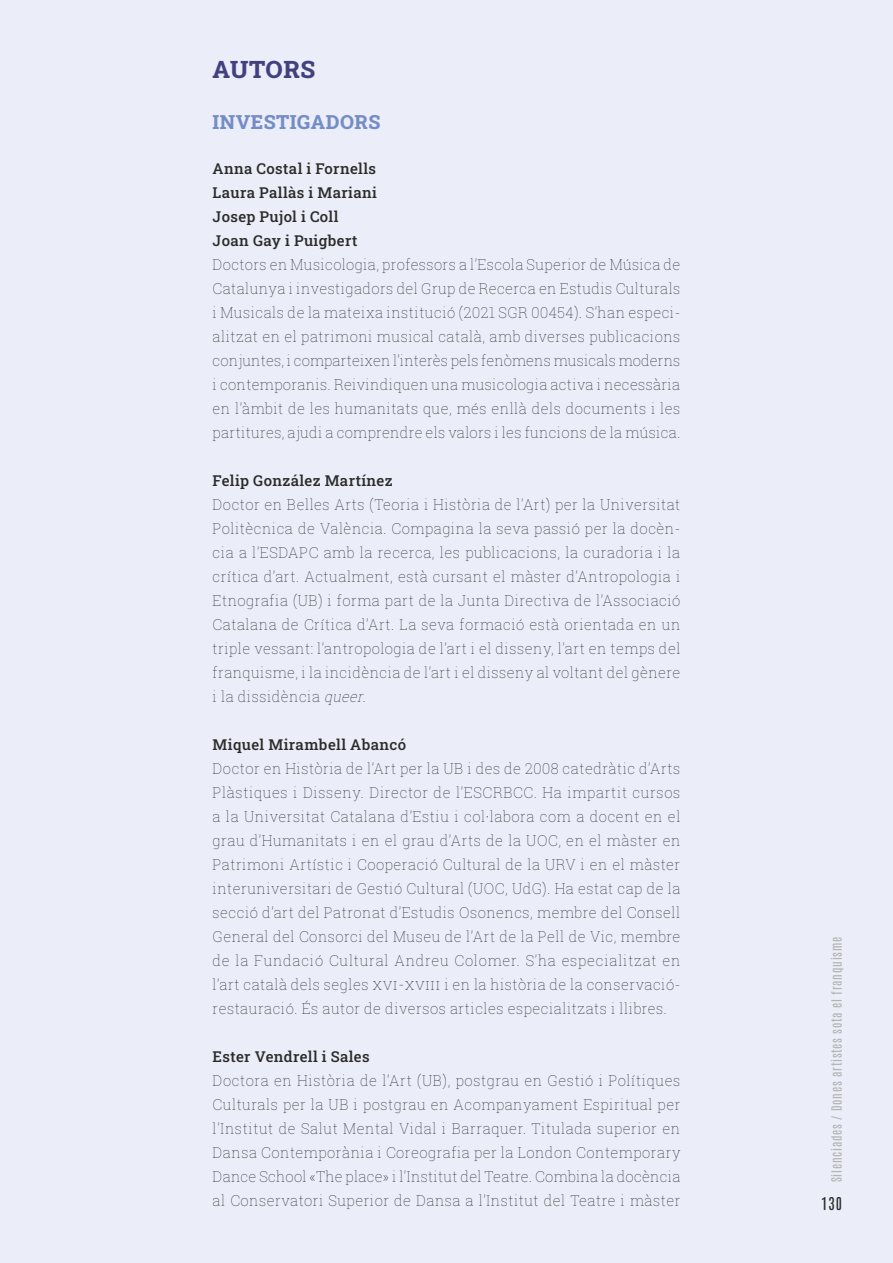
<style>
.page{position:relative;width:893px;height:1263px;background:#ebedf8}
.page>*{position:absolute;margin:0;border:0;box-sizing:border-box;transform-origin:0 0}
.TITOL1{font:800 24px "Roboto Slab";letter-spacing:.025em;color:#42417f}
.TITOL_2_Morat{font:800 19.5px "Roboto Slab";letter-spacing:.025em;color:#758dc7}
.Cos_de_text{font:100 15px/24px "Roboto Slab";letter-spacing:.035em;color:#2b2b2a;text-align:justify}
.TITOL3{font:500 15px "Roboto Slab";letter-spacing:.025em;color:#2b2b2a}
.NOTA_bloc_al_peu{font:15px "Antonio";color:#2b2b2a}
.NOTA_bloc_al_peu-2{font:12px "Antonio";letter-spacing:.065em;color:#b4b4b3}
.s1{font-style:italic}
.s2{font-size:15.75px}
</style>
<div class="page">
<p class="TITOL1" style="left:213px;top:53px;width:104px">AUTORS</p>
<p class="TITOL_2_Morat" style="left:213px;top:109px;width:169px">INVESTIGADORS</p>
<p class="TITOL3" style="left:213px;top:158px;width:165px">Anna Costal i Fornells</p>
<p class="TITOL3" style="left:213px;top:182px;width:166px">Laura Pallàs i Mariani</p>
<p class="TITOL3" style="left:213px;top:206px;width:127px">Josep Pujol i Coll</p>
<p class="TITOL3" style="left:213px;top:230px;width:146px">Joan Gay i Puigbert</p>
<p class="Cos_de_text" style="left:213px;top:252px;width:469px">Doctors en Musicologia, professors a l’Escola Superior de Música de Catalunya i investigadors del Grup de Recerca en Estudis Culturals i Musicals de la mateixa institució (2021 SGR 00454). S’han especi&shy;alitzat en el patrimoni musical català, amb diverses publicacions conjuntes, i comparteixen l’interès pels fenòmens musicals moderns i contemporanis. Reivindiquen una musicologia activa i necessària en l’àmbit de les humanitats que, més enllà dels documents i les partitures, ajudi a comprendre els valors i les funcions de la música.</p>
<p class="TITOL3" style="left:213px;top:470px;width:182px">Felip González Martínez</p>
<p class="Cos_de_text" style="left:213px;top:492px;width:469px">Doctor en Belles Arts (Teoria i Història de l’Art) per la Universitat Politècnica de València. Compagina la seva passió per la docèn&shy;cia a l’ESDAPC amb la recerca, les publicacions, la curadoria i la crítica d’art. Actualment, està cursant el màster d’Antropologia i Etnografia (UB) i forma part de la Junta Directiva de l’Associació Catalana de Crítica d’Art. La seva formació està orientada en un triple vessant: l’antropologia de l’art i el disseny, l’art en temps del franquisme, i la incidència de l’art i el disseny al voltant del gènere i la dissidència <span class="s1">queer</span>.</p>
<p class="TITOL3" style="left:213px;top:734px;width:195px">Miquel Mirambell Abancó</p>
<p class="Cos_de_text" style="left:213px;top:756px;width:469px">Doctor en Història de l’Art per la UB i des de 2008 catedràtic d’Arts Plàstiques i Disseny. Director de l’ESCRBCC. Ha impartit cursos a la Universitat Catalana d’Estiu i col·labora com a docent en el grau d’Humanitats i en el grau d’Arts de la UOC, en el màster en Patrimoni Artístic i Cooperació Cultural de la URV i en el màster interuniversitari de Gestió Cultural (UOC, UdG). Ha estat cap de la secció d’art del Patronat d’Estudis Osonencs, membre del Consell General del Consorci del Museu de l’Art de la Pell de Vic, membre de la Fundació Cultural Andreu Colomer. S’ha especialitzat en l’art català dels segles <span class="s2">xvi-xviii</span> i en la història de la conservació&shy;restauració. És autor de diversos articles especialitzats i llibres.</p>
<p class="TITOL3" style="left:213px;top:1046px;width:159px">Ester Vendrell i Sales</p>
<p class="Cos_de_text" style="left:213px;top:1068px;width:469px">Doctora en Història de l’Art (UB), postgrau en Gestió i Polítiques Culturals per la UB i postgrau en Acompanyament Espiritual per l’Institut de Salut Mental Vidal i Barraquer. Titulada superior en Dansa Contemporània i Coreografia per la London Contemporary Dance School «The place» i l’Institut del Teatre. Combina la docència al Conservatori Superior de Dansa a l’Institut del Teatre i màster</p>
<p class="NOTA_bloc_al_peu-2" style="left:828px;top:1182px;width:247px;rotate:-90deg">Silenciades / Dones artistes sota el franquisme</p>
<p class="NOTA_bloc_al_peu" style="left:821px;top:1193px;width:22px">130</p>
</div>
